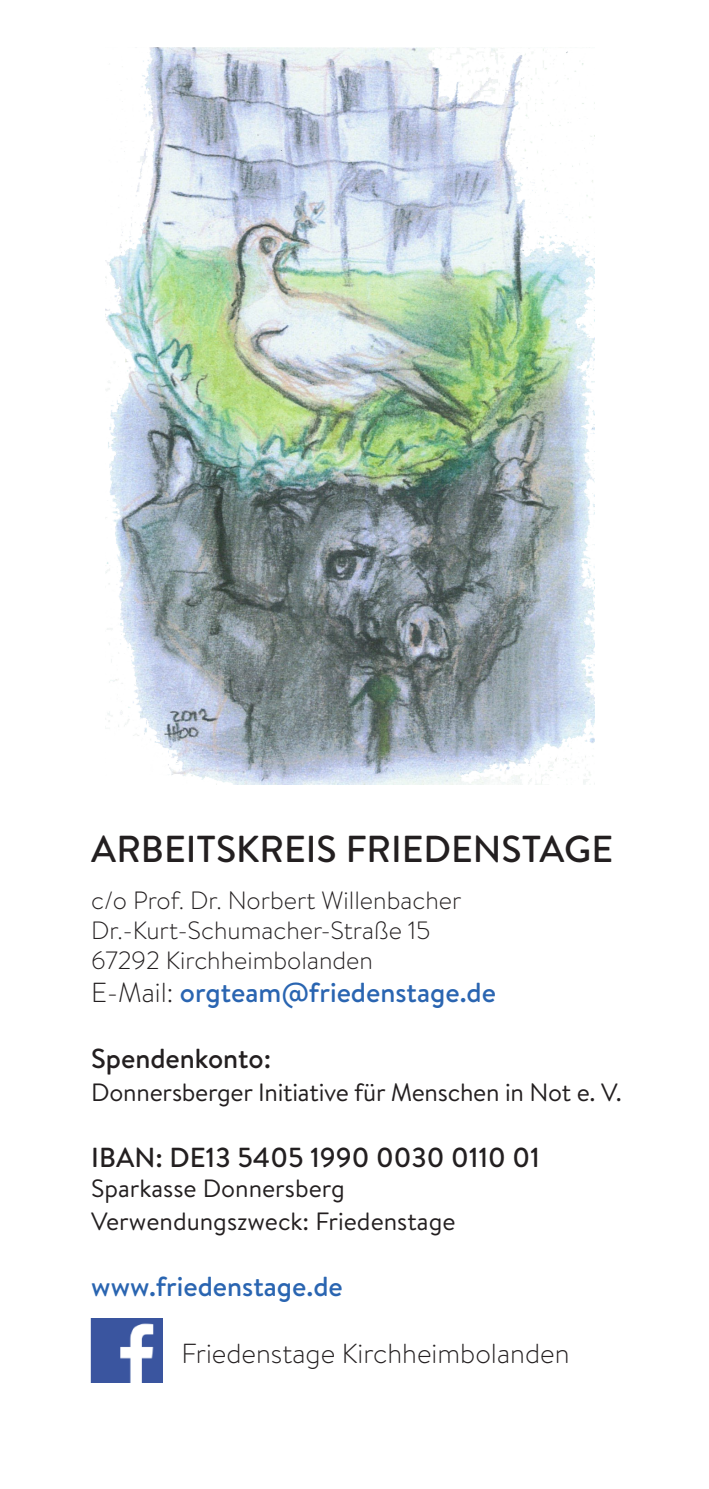
<style>
.page{position:relative;width:709px;height:1489px;background:#fff}
.page>*{position:absolute;margin:0;border:0;box-sizing:border-box;transform-origin:0 0}
.t1{font:500 37.5px "Brandon Text";color:#231f20}
.t2{font:500 27.5px "Brandon Text";color:#2a65b1}
.t3{font:500 27.5px "Brandon Text";color:#231f20}
.t4{font:300 27.5px "Brandon Text";color:#231f20}
.t5{font:25px "Brandon Text";letter-spacing:-.005em;color:#231f20}
.t6{font:300 25px "Brandon Text";color:#231f20}
.s1{font-weight:300;color:#231f20}
</style>
<div class="page">
<img style="left:90px;top:1318px;width:73px;height:64px">
<img style="left:105px;top:48px;width:490px;height:736px">
<p class="t1" style="left:91px;top:822px;width:523px">ARBEITSKREIS FRIEDENSTAGE</p>
<p class="t6" style="left:91px;top:883px;width:371px">c/o Prof. Dr. Norbert Willenbacher</p>
<p class="t6" style="left:91px;top:913px;width:341px">Dr.-Kurt-Schumacher-Straße 15</p>
<p class="t6" style="left:91px;top:943px;width:283px">67292 Kirchheimbolanden</p>
<p class="t2" style="left:91px;top:973px;width:406px"><span class="s1">E-Mail:</span> orgteam@friedenstage.de</p>
<p class="t3" style="left:91px;top:1039px;width:181px">Spendenkonto:</p>
<p class="t5" style="left:91px;top:1075px;width:532px">Donnersberger Initiative für Menschen in Not e. V.</p>
<p class="t3" style="left:91px;top:1138px;width:450px">IBAN: DE13 5405 1990 0030 0110 01</p>
<p class="t5" style="left:91px;top:1171px;width:255px">Sparkasse Donnersberg</p>
<p class="t5" style="left:91px;top:1204px;width:366px">Verwendungszweck: Friedenstage</p>
<p class="t2" style="left:91px;top:1267px;width:253px">www.friedenstage.de</p>
<p class="t4" style="left:181px;top:1334px;width:390px">Friedenstage Kirchheimbolanden</p>
</div>
